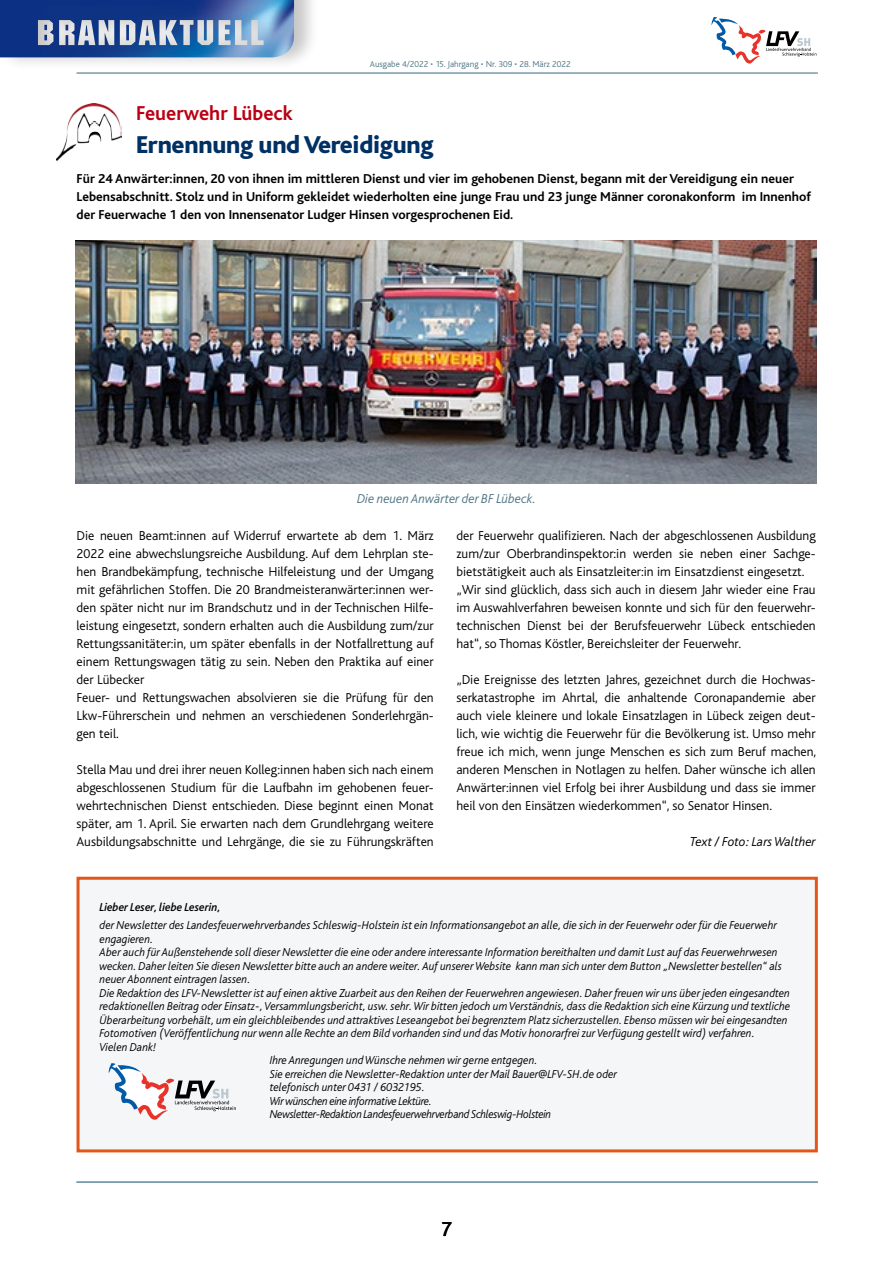
<style>
.page{position:relative;width:893px;height:1263px;background:#fff}
.page>*{position:absolute;margin:0;border:0;box-sizing:border-box;transform-origin:0 0}
.t1{font:800 25.5px "Bliss";letter-spacing:-.01em;color:#013064}
.t2{font:700 21px "Bliss";color:#bb0013}
.t3{font:500 21px "Bliss";color:#000}
.t4{font:300 13.5px/18px "Bliss";color:#000}
.t5{font:700 13.5px/18px "Bliss";color:#000}
.t6{font:italic 300 13.5px "Bliss";color:#4f7686}
.t7{font:italic 300 13.5px "Bliss";color:#000}
.t8{font:italic 300 12px "Bliss";color:#000}
.t9{font:italic 300 12px "Bliss";letter-spacing:-.025em;color:#000;scale:.95 1}
.t10{font:italic 500 12px "Bliss";color:#000}
.t11{font:300 9px "Bliss";color:#4f7686}
</style>
<div class="page">
<hr style="left:77px;top:1181px;width:741px;height:2px;background:#789bad">
<hr style="left:77px;top:72px;width:741px;height:2px;background:#789bad">
<svg style="left:711px;top:17px;width:105px;height:47px"></svg>
<div style="left:0;top:0;width:320px;height:71px;background:#000;opacity:.22"></div>
<img style="left:0;top:0;width:294px;height:57px">
<img style="left:57px;top:103px;width:64px;height:57px">
<img style="left:75px;top:241px;width:741px;height:242px">
<div style="left:77px;top:877px;width:741px;height:275px;background:#f4f6f8;border:3px solid #e2561a"></div>
<svg style="left:109px;top:1063px;width:127px;height:57px"></svg>
<p class="t11" style="left:370px;top:59px;width:202px">Ausgabe 4/2022 • 15. Jahrgang • Nr. 309 • 28. März 2022</p>
<h2 class="t2" style="left:136px;top:102px;width:158px">Feuerwehr Lübeck</h2>
<h1 class="t1" style="left:136px;top:131px;width:299px">Ernennung und Vereidigung</h1>
<p class="t5" style="left:77px;top:169px;width:736px">Für 24 Anwärter:innen, 20 von ihnen im mittleren Dienst und vier im gehobenen Dienst, begann mit der Vereidigung ein neuer<br>Lebensabschnitt. Stolz und in Uniform gekleidet wiederholten eine junge Frau und 23 junge Männer coronakonform im Innenhof der Feuerwache 1 den von Innensenator Ludger Hinsen vorgesprochenen Eid.</p>
<p class="t6" style="left:357px;top:491px;width:181px">Die neuen Anwärter der BF Lübeck.</p>
<p class="t4" style="left:77px;top:527px;width:359px">Die neuen Beamt:innen auf Widerruf erwartete ab dem 1. März 2022 eine abwechslungsreiche Ausbildung. Auf dem Lehrplan ste&shy;hen Brandbekämpfung, technische Hilfeleistung und der Umgang mit gefährlichen Stoffen. Die 20 Brandmeisteranwärter:innen wer&shy;den später nicht nur im Brandschutz und in der Technischen Hilfe&shy;leistung eingesetzt, sondern erhalten auch die Ausbildung zum/zur Rettungssanitäter:in, um später ebenfalls in der Notfallrettung auf einem Rettungswagen tätig zu sein. Neben den Praktika auf einer der Lübecker<br>Feuer- und Rettungswachen absolvieren sie die Prüfung für den Lkw-Führerschein und nehmen an verschiedenen Sonderlehrgän&shy;gen teil.</p>
<p class="t4" style="left:77px;top:761px;width:359px;text-align:justify">Stella Mau und drei ihrer neuen Kolleg:innen haben sich nach einem abgeschlossenen Studium für die Laufbahn im gehobenen feuer&shy;wehrtechnischen Dienst entschieden. Diese beginnt einen Monat später, am 1. April. Sie erwarten nach dem Grundlehrgang weitere Ausbildungsabschnitte und Lehrgänge, die sie zu Führungskräften</p>
<p class="t4" style="left:456px;top:527px;width:361px">der Feuerwehr qualifizieren. Nach der abgeschlossenen Ausbildung zum/zur Oberbrandinspektor:in werden sie neben einer Sachge&shy;bietstätigkeit auch als Einsatzleiter:in im Einsatzdienst eingesetzt. „Wir sind glücklich, dass sich auch in diesem Jahr wieder eine Frau im Auswahlverfahren beweisen konnte und sich für den feuerwehr&shy;technischen Dienst bei der Berufsfeuerwehr Lübeck entschieden hat“, so Thomas Köstler, Bereichsleiter der Feuerwehr.</p>
<p class="t4" style="left:456px;top:671px;width:361px;text-align:justify">„Die Ereignisse des letzten Jahres, gezeichnet durch die Hochwas&shy;serkatastrophe im Ahrtal, die anhaltende Coronapandemie aber auch viele kleinere und lokale Einsatzlagen in Lübeck zeigen deut&shy;lich, wie wichtig die Feuerwehr für die Bevölkerung ist. Umso mehr freue ich mich, wenn junge Menschen es sich zum Beruf machen, anderen Menschen in Notlagen zu helfen. Daher wünsche ich allen Anwärter:innen viel Erfolg bei ihrer Ausbildung und dass sie immer heil von den Einsätzen wiederkommen“, so Senator Hinsen.</p>
<p class="t7" style="left:690px;top:835px;width:127px">Text / Foto: Lars Walther</p>
<p class="t10" style="left:100px;top:901px;width:123px">Lieber Leser, liebe Leserin,</p>
<p class="t8" style="left:100px;top:919px;width:679px">der Newsletter des Landesfeuerwehrverbandes Schleswig-Holstein ist ein Informationsangebot an alle, die sich in der Feuerwehr oder für die Feuerwehr</p>
<p class="t8" style="left:100px;top:932px;width:55px">engagieren.</p>
<p class="t8" style="left:100px;top:946px;width:680px">Aber auch für Außenstehende soll dieser Newsletter die eine oder andere interessante Information bereithalten und damit Lust auf das Feuerwehrwesen</p>
<p class="t8" style="left:100px;top:959px;width:684px">wecken. Daher leiten Sie diesen Newsletter bitte auch an andere weiter. Auf unserer Website kann man sich unter dem Button „Newsletter bestellen“ als</p>
<p class="t8" style="left:100px;top:973px;width:152px">neuer Abonnent eintragen lassen.</p>
<p class="t8" style="left:100px;top:986px;width:692px">Die Redaktion des LFV-Newsletter ist auf einen aktive Zuarbeit aus den Reihen der Feuerwehren angewiesen. Daher freuen wir uns über jeden eingesandten</p>
<p class="t8" style="left:100px;top:1000px;width:692px">redaktionellen Beitrag oder Einsatz-, Versammlungsbericht, usw. sehr. Wir bitten jedoch um Verständnis, dass die Redaktion sich eine Kürzung und textliche</p>
<p class="t8" style="left:100px;top:1013px;width:689px">Überarbeitung vorbehält, um ein gleichbleibendes und attraktives Leseangebot bei begrenztem Platz sicherzustellen. Ebenso müssen wir bei eingesandten</p>
<p class="t8" style="left:100px;top:1027px;width:657px">Fotomotiven (Veröffentlichung nur wenn alle Rechte an dem Bild vorhanden sind und das Motiv honorarfrei zur Verfügung gestellt wird) verfahren.</p>
<p class="t8" style="left:100px;top:1040px;width:58px">Vielen Dank!</p>
<p class="t8" style="left:270px;top:1054px;width:269px">Ihre Anregungen und Wünsche nehmen wir gerne entgegen.</p>
<p class="t8" style="left:270px;top:1067px;width:349px">Sie erreichen die Newsletter-Redaktion unter der Mail Bauer@LFV-SH.de oder</p>
<p class="t8" style="left:270px;top:1081px;width:157px">telefonisch unter 0431 / 6032195.</p>
<p class="t9" style="left:270px;top:1094px;width:172px">Wir wünschen eine informative Lektüre.</p>
<p class="t9" style="left:270px;top:1108px;width:298px">Newsletter-Redaktion Landesfeuerwehrverband Schleswig-Holstein</p>
<h2 class="t3" style="left:441px;top:1218px;width:13px">7</h2>
</div>
